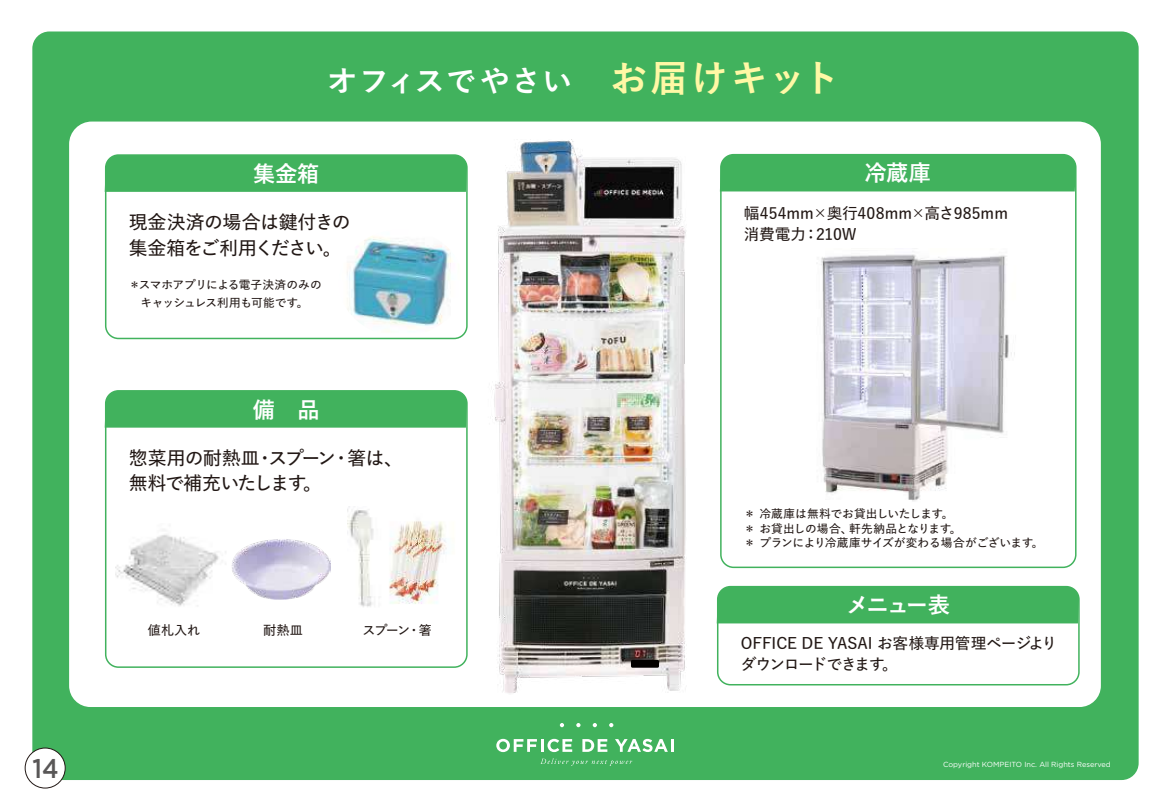
<style>
.page{position:relative;width:1170px;height:808px;background:#fff}
.page>*{position:absolute;margin:0;border:0;box-sizing:border-box;transform-origin:0 0}
.t1{font:30px "Yu Gothic Std B";letter-spacing:.03em;color:#fff}
.t2{font:500 27px "Gotham";color:#595757;scale:.9 1}
.t3{font:22.2px "Yu Gothic Std B";letter-spacing:-.02em;color:#fff}
.t4{font:18.9px/25.2px "Yu Gothic Std D";letter-spacing:-.035em;color:#221815}
.t5{font:15.75px/21px "Yu Gothic Std D";letter-spacing:-.005em;color:#221815}
.t6{font:13.05px "Yu Gothic Std D";letter-spacing:-.01em;color:#221815}
.t7{font:11.7px/14.5px "Yu Gothic Std D";letter-spacing:-.025em;color:#221815}
.t8{font:7.35px "Gotham";color:#fff}
.s1{font-size:37.5px;color:#fff8a5}
</style>
<div class="page">
<div style="left:32px;top:31px;width:1106px;height:749px;background:#41b25d;border-radius:17px"></div>
<div style="left:25px;top:748px;width:40px;height:40px;background:#fff;border-radius:50%"></div>
<div style="left:25px;top:748px;width:40px;height:40px;border:1px solid #221815;border-radius:50%"></div>
<svg style="left:496px;top:739px;width:76px;height:13px"></svg>
<svg style="left:582px;top:739px;width:25px;height:13px"></svg>
<svg style="left:615px;top:739px;width:58px;height:13px"></svg>
<svg style="left:540px;top:758px;width:92px;height:8px"></svg>
<svg style="left:560px;top:723px;width:4px;height:4px"></svg>
<svg style="left:576px;top:723px;width:4px;height:4px"></svg>
<svg style="left:592px;top:723px;width:5px;height:4px"></svg>
<svg style="left:609px;top:723px;width:4px;height:4px"></svg>
<div style="left:69px;top:122px;width:1031px;height:585px;background:#fff;border-radius:22px"></div>
<div style="left:105px;top:154px;width:362px;height:185px;border:2px solid #41b25d;border-radius:13px"></div>
<div style="left:105px;top:155px;width:362px;height:37px;background:#41b25d"></div>
<img style="left:821px;top:254px;width:194px;height:247px">
<img style="left:115px;top:534px;width:111px;height:72px">
<img style="left:389px;top:506px;width:79px;height:107px">
<img style="left:347px;top:506px;width:27px;height:101px">
<img style="left:493px;top:140px;width:247px;height:553px">
<div style="left:631px;top:660px;width:28px;height:8px;border:3px solid #040000"></div>
<img style="left:231px;top:539px;width:99px;height:61px">
<img style="left:339px;top:236px;width:124px;height:101px">
<div style="left:717px;top:586px;width:362px;height:99px;border:2px solid #41b25d;border-radius:13px"></div>
<div style="left:716px;top:587px;width:362px;height:36px;background:#41b25d"></div>
<div style="left:105px;top:390px;width:362px;height:278px;border:2px solid #41b25d;border-radius:13px"></div>
<div style="left:105px;top:391px;width:362px;height:37px;background:#41b25d"></div>
<div style="left:720px;top:154px;width:356px;height:414px;border:2px solid #41b25d;border-radius:13px"></div>
<div style="left:719px;top:155px;width:356px;height:36px;background:#41b25d"></div>
<h2 class="t2" style="left:32px;top:753px;width:31px">14</h2>
<h1 class="t1" style="left:327px;top:59px;width:514px">オフィスでやさい　<span class="s1">お届けキット</span></h1>
<h3 class="t3" style="left:253px;top:157px;width:68px">集金箱</h3>
<h3 class="t3" style="left:864px;top:157px;width:68px">冷蔵庫</h3>
<h3 class="t4" style="left:129px;top:209px;width:224px">現金決済の場合は鍵付きの集金箱をご利用ください。</h3>
<p class="t7" style="left:129px;top:275px;width:194px;line-height:17.7px">＊スマホアプリによる電子決済のみの　キャッシュレス利用も可能です。</p>
<h3 class="t3" style="left:253px;top:393px;width:68px">備　品</h3>
<h3 class="t4" style="left:129px;top:445px;width:276px">惣菜用の耐熱皿・スプーン・箸は、無料で補充いたします。</h3>
<p class="t6" style="left:148px;top:621px;width:54px">値札入れ</p>
<p class="t6" style="left:263px;top:621px;width:41px">耐熱皿</p>
<p class="t6" style="left:362px;top:621px;width:71px">スプーン・箸</p>
<h3 class="t5" style="left:743px;top:202px;width:265px">幅454mm×奥行408mm×高さ985mm消費電力：210W</h3>
<p class="t7" style="left:743px;top:506px;width:301px">＊ 冷蔵庫は無料でお貸出しいたします。<br>＊ お貸出しの場合、軒先納品となります。<br>＊ プランにより冷蔵庫サイズが変わる場合がございます。</p>
<h3 class="t3" style="left:846px;top:588px;width:105px">メニュー表</h3>
<h3 class="t5" style="left:740px;top:631px;width:318px">OFFICE DE YASAI お客様専用管理ページよりダウンロードできます。</h3>
<p class="t8" style="left:943px;top:759px;width:169px">Copyright KOMPEITO Inc. All Rights Reserved</p>
</div>
